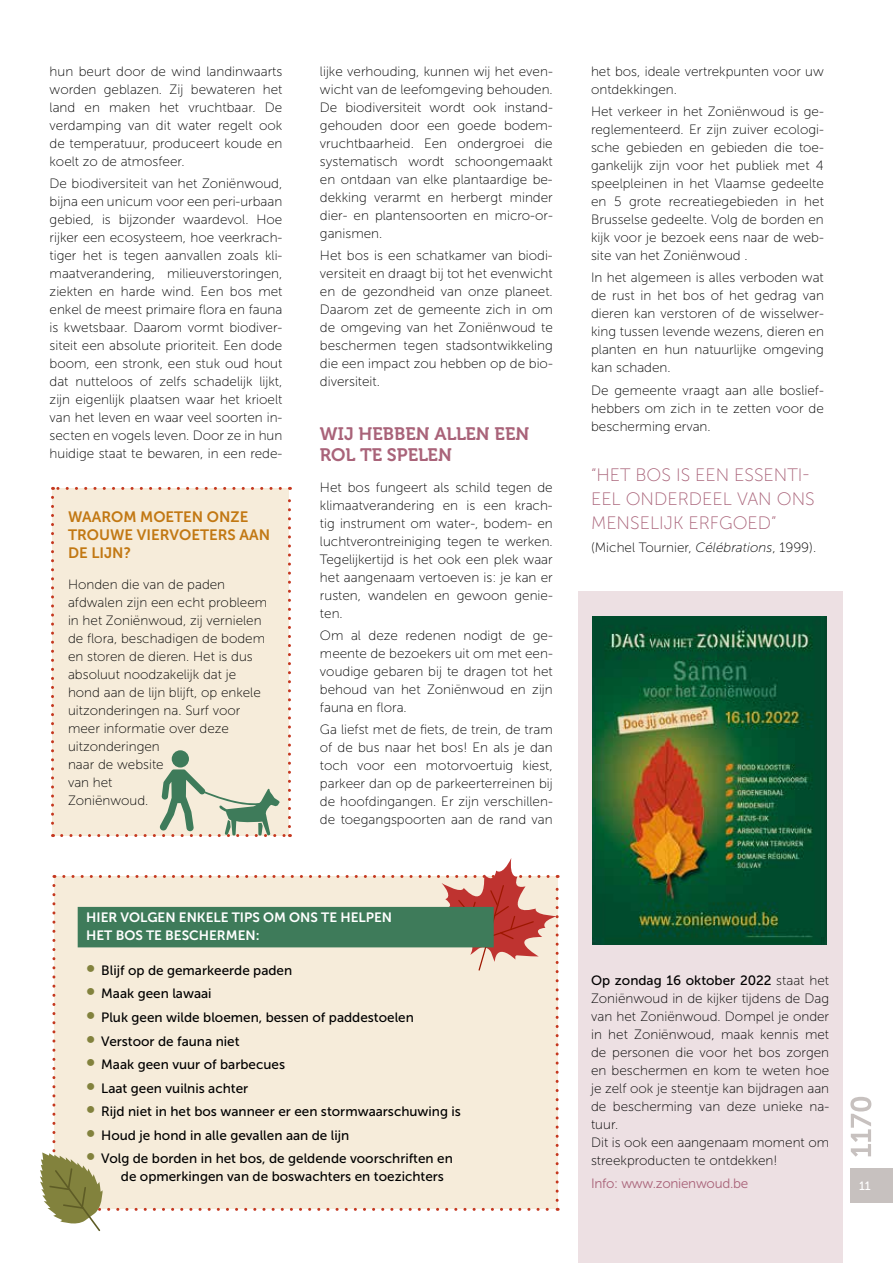
<style>
.page{position:relative;width:893px;height:1263px;background:#fff}
.page>*{position:absolute;margin:0;border:0;box-sizing:border-box;transform-origin:0 0}
.t1{font:18px/24px "Museo Sans 100";color:#a96379}
.t2{font:18px/21px "Museo 700";color:#a96379}
.t3{font:15px/18px "Museo Sans 700";color:#c27813}
.t4{font:13.5px/18px "Museo Sans 100";color:#000;text-align:justify}
.t5{font:13.5px/18px "Museo Sans 500";color:#000}
.t6{font:13.5px/18px "Museo Sans 700";color:#fff}
.t7{font:13.5px "Museo Sans 300";letter-spacing:-.02em;color:#a96379}
.t8{font:12px "Museo Sans 500";color:#fff}
.s1{font-size:22.5px;color:#82823d}
.s2{font-style:italic}
.s3{font-family:"Museo Sans 100"}
</style>
<div class="page">
<div style="left:850px;top:1168px;width:43px;height:34px;background:#c7c1bf"></div>
<svg style="left:850px;top:1097px;width:21px;height:60px"></svg>
<div style="left:578px;top:592px;width:265px;height:671px;background:#ede0e3"></div>
<svg style="left:40px;top:858px;width:519px;height:373px;background:#e3ddcc"></svg>
<div style="left:51px;top:487px;width:240px;height:350px;background:#f6ecda"></div>
<img style="left:592px;top:617px;width:234px;height:327px">
<p class="t4" style="left:50px;top:63px;width:234px">hun beurt door de wind landinwaarts worden geblazen. Zij bewateren het land en maken het vruchtbaar. De verdamping van dit water regelt ook de temperatuur, produceert koude en koelt zo de atmosfeer.</p>
<p class="t4" style="left:50px;top:175px;width:234px">De biodiversiteit van het Zoniënwoud, bijna een unicum voor een peri-urbaan gebied, is bijzonder waardevol. Hoe rijker een ecosysteem, hoe veerkrach&shy;tiger het is tegen aanvallen zoals kli&shy;maatverandering, milieuverstoringen, ziekten en harde wind. Een bos met enkel de meest primaire flora en fauna is kwetsbaar. Daarom vormt biodiver&shy;siteit een absolute prioriteit. Een dode boom, een stronk, een stuk oud hout dat nutteloos of zelfs schadelijk lijkt, zijn eigenlijk plaatsen waar het krioelt van het leven en waar veel soorten in&shy;secten en vogels leven. Door ze in hun huidige staat te bewaren, in een rede-</p>
<p class="t3" style="left:68px;top:508px;width:204px">WAAROM MOETEN ONZE<br>TROUWE VIERVOETERS AAN<br>DE LIJN?</p>
<p class="t4" style="left:68px;top:575px;width:201px;text-align:left">Honden die van de paden afdwalen zijn een echt probleem in het Zoniënwoud, zij vernielen de flora, beschadigen de bodem en storen de dieren. Het is dus absoluut noodzakelijk dat je hond aan de lijn blijft, op enkele uitzonderingen na. Surf voor meer informatie over deze uitzonderingen<br>naar de website<br>van het<br>Zoniënwoud.</p>
<p class="t4" style="left:320px;top:62px;width:234px">lijke verhouding, kunnen wij het even&shy;wicht van de leefomgeving behouden.<br>De biodiversiteit wordt ook instand&shy;gehouden door een goede bodem&shy;vruchtbaarheid. Een ondergroei die systematisch wordt schoongemaakt en ontdaan van elke plantaardige be&shy;dekking verarmt en herbergt minder dier- en plantensoorten en micro-or&shy;ganismen.</p>
<p class="t4" style="left:320px;top:247px;width:234px">Het bos is een schatkamer van biodi&shy;versiteit en draagt bij tot het evenwicht en de gezondheid van onze planeet.<br>Daarom zet de gemeente zich in om de omgeving van het Zoniënwoud te beschermen tegen stadsontwikkeling die een impact zou hebben op de bio&shy;diversiteit.</p>
<h1 class="t2" style="left:320px;top:423px;width:211px">WIJ HEBBEN ALLEN EEN<br>ROL TE SPELEN</h1>
<p class="t4" style="left:320px;top:478px;width:234px">Het bos fungeert als schild tegen de klimaatverandering en is een krach&shy;tig instrument om water-, bodem- en luchtverontreiniging tegen te werken.<br>Tegelijkertijd is het ook een plek waar het aangenaam vertoeven is: je kan er rusten, wandelen en gewoon genie&shy;ten.</p>
<p class="t4" style="left:320px;top:626px;width:234px">Om al deze redenen nodigt de ge&shy;meente de bezoekers uit om met een&shy;voudige gebaren bij te dragen tot het behoud van het Zoniënwoud en zijn fauna en flora.</p>
<p class="t4" style="left:320px;top:721px;width:234px">Ga liefst met de fiets, de trein, de tram of de bus naar het bos! En als je dan toch voor een motorvoertuig kiest, parkeer dan op de parkeerterreinen bij de hoofdingangen. Er zijn verschillen&shy;de toegangspoorten aan de rand van</p>
<p class="t6" style="left:86px;top:908px;width:307px">HIER VOLGEN ENKELE TIPS OM ONS TE HELPEN<br>HET BOS TE BESCHERMEN:</p>
<p class="t5" style="left:86px;top:961px;width:208px"><span class="s1">•</span> Blijf op de gemarkeerde paden</p>
<p class="t5" style="left:86px;top:985px;width:127px"><span class="s1">•</span> Maak geen lawaai</p>
<p class="t5" style="left:86px;top:1008px;width:329px"><span class="s1">•</span> Pluk geen wilde bloemen, bessen of paddestoelen</p>
<p class="t5" style="left:86px;top:1032px;width:155px"><span class="s1">•</span> Verstoor de fauna niet</p>
<p class="t5" style="left:86px;top:1055px;width:200px"><span class="s1">•</span> Maak geen vuur of barbecues</p>
<p class="t5" style="left:86px;top:1079px;width:164px"><span class="s1">•</span> Laat geen vuilnis achter</p>
<p class="t5" style="left:86px;top:1102px;width:376px"><span class="s1">•</span> Rijd niet in het bos wanneer er een stormwaarschuwing is</p>
<p class="t5" style="left:86px;top:1126px;width:265px"><span class="s1">•</span> Houd je hond in alle gevallen aan de lijn</p>
<p class="t5" style="left:121px;top:1149px;width:333px;text-indent:-35px"><span class="s1">•</span> Volg de borden in het bos, de geldende voorschriften en de opmerkingen van de boswachters en toezichters</p>
<p class="t4" style="left:591px;top:62px;width:234px">het bos, ideale vertrekpunten voor uw ontdekkingen.</p>
<p class="t4" style="left:591px;top:103px;width:234px">Het verkeer in het Zoniënwoud is ge&shy;reglementeerd. Er zijn zuiver ecologi&shy;sche gebieden en gebieden die toe&shy;gankelijk zijn voor het publiek met 4 speelpleinen in het Vlaamse gedeelte en 5 grote recreatiegebieden in het Brusselse gedeelte. Volg de borden en kijk voor je bezoek eens naar de web&shy;site van het Zoniënwoud .</p>
<p class="t4" style="left:591px;top:269px;width:234px">In het algemeen is alles verboden wat de rust in het bos of het gedrag van dieren kan verstoren of de wisselwer&shy;king tussen levende wezens, dieren en planten en hun natuurlijke omgeving kan schaden.</p>
<p class="t4" style="left:591px;top:381px;width:234px">De gemeente vraagt aan alle boslief&shy;hebbers om zich in te zetten voor de bescherming ervan.</p>
<h1 class="t1" style="left:591px;top:463px;width:225px">“HET BOS IS EEN ESSENTI-<br>EEL ONDERDEEL VAN ONS<br>MENSELIJK ERFGOED”</h1>
<p class="t4" style="left:591px;top:538px;width:227px">(Michel Tournier, <span class="s2">Célébrations</span>, 1999).</p>
<p class="t5" style="left:591px;top:972px;width:240px">Op zondag 16 oktober 2022 <span class="s3">staat het</span></p>
<p class="t4" style="left:591px;top:990px;width:240px;text-align:left">Zoniënwoud in de kijker tijdens de Dag van het Zoniënwoud. Dompel je onder in het Zoniënwoud, maak kennis met de personen die voor het bos zorgen en beschermen en kom te weten hoe je zelf ook je steentje kan bijdragen aan de bescherming van deze unieke na&shy;tuur.<br>Dit is ook een aangenaam moment om streekproducten te ontdekken!</p>
<p class="t7" style="left:591px;top:1176px;width:159px">Info: www.zonienwoud.be</p>
<p class="t8" style="left:859px;top:1179px;width:13px">11</p>
</div>
